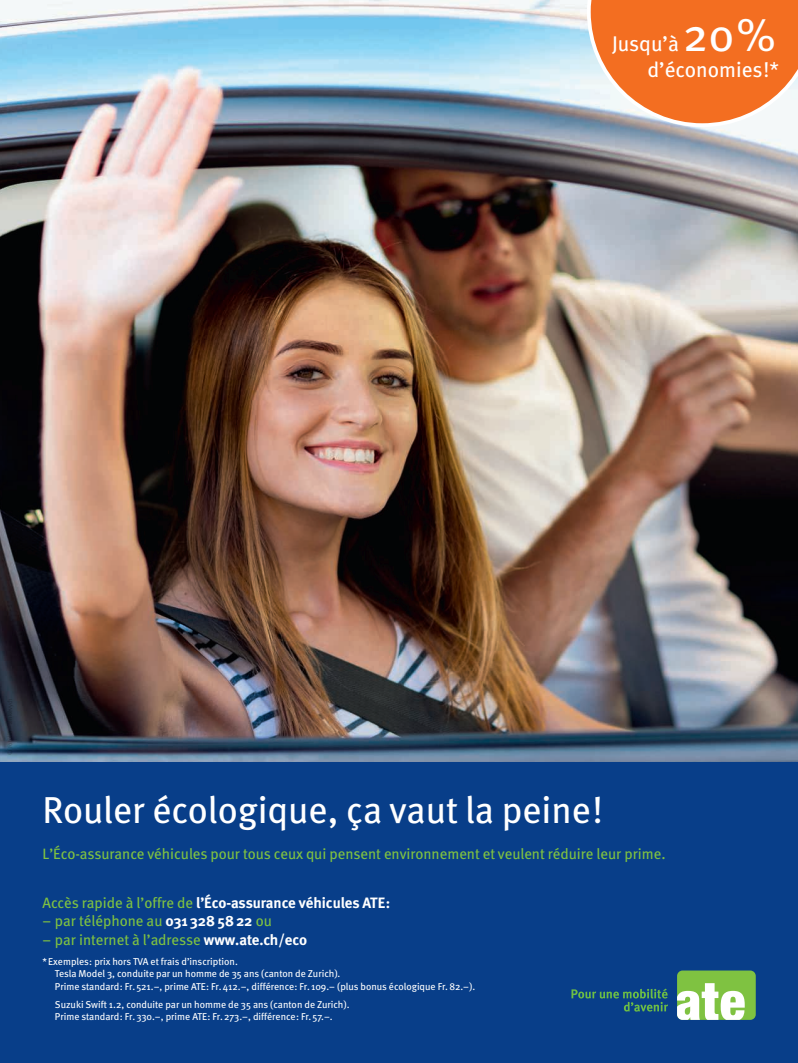
<style>
.page{position:relative;width:798px;height:1063px;background:#fff}
.page>*{position:absolute;margin:0;border:0;box-sizing:border-box;transform-origin:0 0}
.t1{font:37.5px "Meta";color:#fff}
.t2{font:21.25px/26.2px "Meta";color:#fff;text-align:right}
.t3{font:15px "Meta";color:#7fc241}
.t4{font:700 15px "Meta";letter-spacing:-.005em;color:#fff}
.t5{font:10px/12.5px "Meta";color:#fff}
.s1{font-size:46.25px}
.s2{font-weight:400;color:#7fc241}
.s3{font-weight:700;color:#fff}
</style>
<div class="page">
<img style="left:0;top:0;width:797px;height:762px">
<div style="left:0;top:762px;width:797px;height:301px;background:#083e89"></div>
<div style="left:676px;top:971px;width:79px;height:49px;background:#7fc241;border-radius:5px"></div>
<svg style="left:676px;top:983px;width:68px;height:37px"></svg>
<svg style="left:571px;top:989px;width:96px;height:23px"></svg>
<svg style="left:586px;top:0;width:212px;height:127px"></svg>
<h2 class="t2" style="left:612px;top:30px;width:168px">Jusqu’à <span class="s1">20% </span>d’économies!*</h2>
<h1 class="t1" style="left:43px;top:787px;width:561px">Rouler écologique, ça vaut la peine!</h1>
<h3 class="t3" style="left:43px;top:845px;width:624px">L’Éco-assurance véhicules pour tous ceux qui pensent environnement et veulent réduire leur prime.</h3>
<h3 class="t4" style="left:43px;top:894px;width:349px"><span class="s2">Accès rapide à l’offre de</span> l’Éco-assurance véhicules ATE:</h3>
<h3 class="t3" style="left:43px;top:912px;width:231px">– par téléphone au <span class="s3">031328 5822</span> ou</h3>
<h3 class="t3" style="left:43px;top:931px;width:266px">– par internet à l’adresse <span class="s3">www.ate.ch/eco</span></h3>
<p class="t5" style="left:55px;top:955px;width:421px;text-indent:-12px">* Exemples: prix hors TVA et frais d’inscription.<br>Tesla Model 3, conduite par un homme de 35 ans (canton de Zurich).<br>Prime standard: Fr. 521.–, prime ATE: Fr.412.–, différence: Fr. 109.– (plus bonus écologique Fr.82.–).</p>
<p class="t5" style="left:55px;top:998px;width:296px">Suzuki Swift 1.2, conduite par un homme de 35 ans (canton de Zurich).<br>Prime standard: Fr.330.–, prime ATE: Fr.273.–, différence: Fr. 57.–.</p>
</div>
